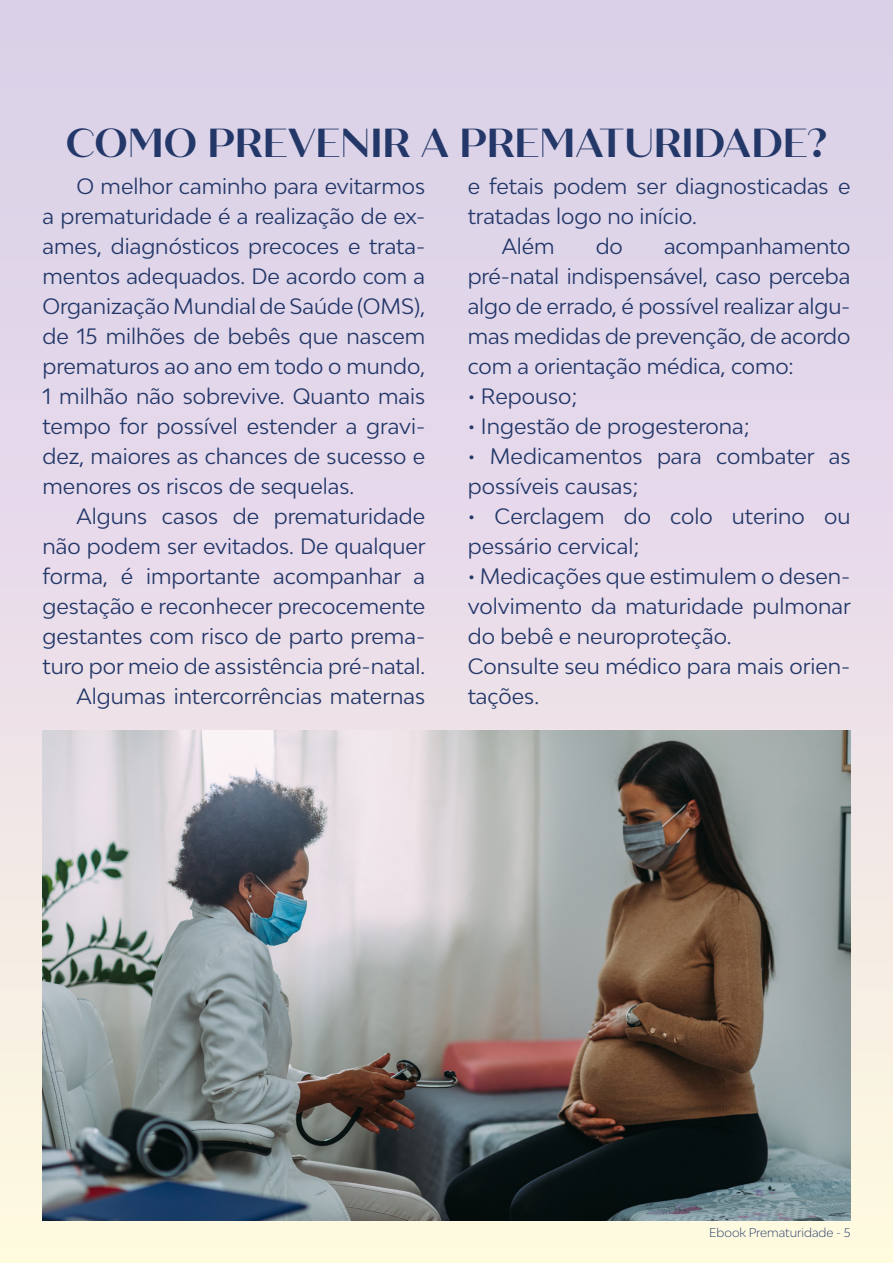
<style>
.page{position:relative;width:893px;height:1263px;background:#fff}
.page>*{position:absolute;margin:0;border:0;box-sizing:border-box;transform-origin:0 0}
.t1{font:700 40.5px "Quiche Sans";color:#233769}
.t2{font:21px/30px "Bw Modelica";color:#233769;text-align:justify}
.t3{font:300 12px "Bw Modelica";color:#233769}
</style>
<div class="page">
<div style="left:0;top:0;width:893px;height:1263px;background:linear-gradient(to bottom,#d9cdec,#f9f2de)"></div>
<img style="left:43px;top:731px;width:807px;height:489px">
<p class="t1" style="left:66px;top:118px;width:763px">COMO PREVENIR A PREMATURIDADE?</p>
<p class="t2" style="left:43px;top:171px;width:384px;text-indent:34px">O melhor caminho para evitarmos a prematuridade é a realização de ex&shy;ames, diagnósticos precoces e trata&shy;mentos adequados. De acordo com a Organização Mundial de Saúde (OMS), de 15 milhões de bebês que nascem prematuros ao ano em todo o mundo, 1 milhão não sobrevive. Quanto mais tempo for possível estender a gravi&shy;dez, maiores as chances de sucesso e menores os riscos de sequelas.</p>
<p class="t2" style="left:43px;top:501px;width:385px;text-indent:34px">Alguns casos de prematuridade não podem ser evitados. De qualquer forma, é importante acompanhar a gestação e reconhecer precocemente gestantes com risco de parto prema&shy;turo por meio de assistência pré-natal.</p>
<p class="t2" style="left:77px;top:681px;width:350px">Algumas intercorrências maternas</p>
<p class="t2" style="left:468px;top:171px;width:384px">e fetais podem ser diagnosticadas e tratadas logo no início.</p>
<p class="t2" style="left:502px;top:231px;width:54px">Além</p>
<p class="t2" style="left:596px;top:231px;width:29px">do</p>
<p class="t2" style="left:468px;top:231px;width:384px;text-indent:196px">acompanhamento pré-natal indispensável, caso perceba algo de errado, é possível realizar algu&shy;mas medidas de prevenção, de acordo com a orientação médica, como:</p>
<p class="t2" style="left:468px;top:381px;width:111px">• Repouso;</p>
<p class="t2" style="left:468px;top:411px;width:284px">• Ingestão de progesterona;</p>
<p class="t2" style="left:468px;top:441px;width:384px">• Medicamentos para combater as possíveis causas;</p>
<p class="t2" style="left:468px;top:501px;width:384px">• Cerclagem do colo uterino ou pessário cervical;</p>
<p class="t2" style="left:468px;top:561px;width:385px">• Medicações que estimulem o desen&shy;volvimento da maturidade pulmonar do bebê e neuroproteção.</p>
<p class="t2" style="left:468px;top:651px;width:384px">Consulte seu médico para mais orien&shy;tações.</p>
<p class="t3" style="left:709px;top:1225px;width:143px">Ebook Prematuridade - 5</p>
</div>
